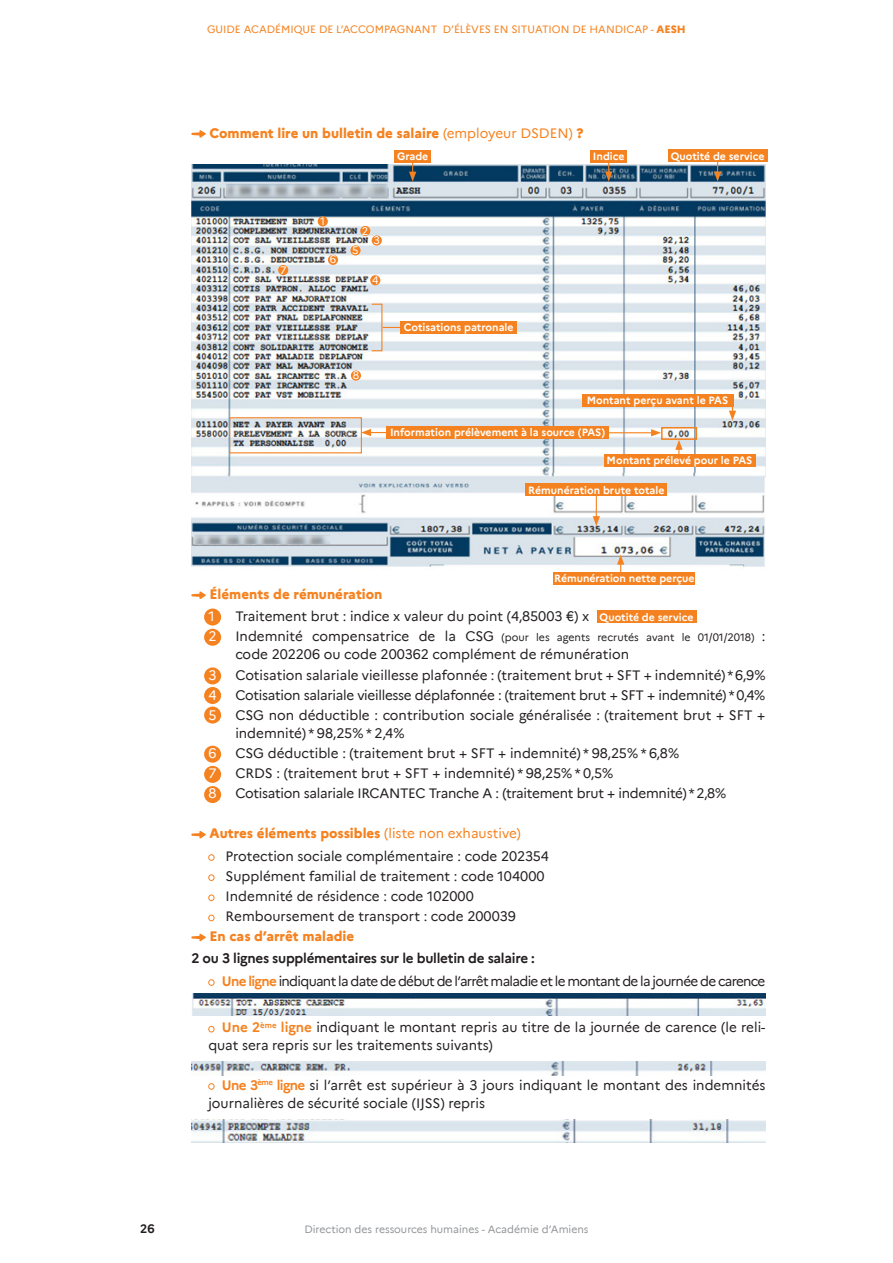
<style>
.page{position:relative;width:893px;height:1263px;background:#fff}
.page>*{position:absolute;margin:0;border:0;box-sizing:border-box;transform-origin:0 0}
.PUCES_PERSO{font:13.5px/18px "Marianne";color:#231f20}
.PUCES_PERSO-2{font:13.5px "Marianne";letter-spacing:-.02em;color:#231f20}
.PUCES_PERSO-3{font:800 13.5px "Marianne";color:#f58220}
.PUCES_PERSO-4{font:13.5px "Marianne";letter-spacing:-.05em;color:#231f20}
.PUCES_PERSO-5{font:700 13.5px "Marianne";letter-spacing:-.02em;color:#231f20}
.PUCES_PERSO-6{font:13.5px "Marianne";color:#fff}
.t1{font:700 12px "Marianne";color:#231f20}
.t2{font:10.8px "Marianne";color:#fff}
.t3{font:700 10.5px "Marianne";color:#fff}
.PUCES_PERSO-7{font:10.5px "Marianne";color:#231f20}
.t4{font:10.5px "Marianne";color:#f58220}
.t5{font:10.5px "Marianne";color:#939598}
.s1{font-weight:800}
.s2{font-weight:400}
.s3{font-size:13.5px}
.s4{font-weight:700;color:#f58220}
</style>
<div class="page">
<div style="left:204px;top:608px;width:17px;height:17px;background:#f58220;border-radius:50%"></div>
<div style="left:204px;top:629px;width:17px;height:17px;background:#f58220;border-radius:50%"></div>
<div style="left:204px;top:667px;width:17px;height:17px;background:#f58220;border-radius:50%"></div>
<div style="left:204px;top:687px;width:17px;height:17px;background:#f58220;border-radius:50%"></div>
<div style="left:204px;top:706px;width:17px;height:17px;background:#f58220;border-radius:50%"></div>
<div style="left:204px;top:746px;width:17px;height:17px;background:#f58220;border-radius:50%"></div>
<div style="left:204px;top:766px;width:17px;height:17px;background:#f58220;border-radius:50%"></div>
<div style="left:204px;top:786px;width:17px;height:17px;background:#f58220;border-radius:50%"></div>
<svg style="left:191px;top:130px;width:15px;height:8px"></svg>
<svg style="left:191px;top:591px;width:15px;height:8px"></svg>
<svg style="left:191px;top:831px;width:15px;height:8px"></svg>
<div style="left:208px;top:854px;width:6px;height:7px;border:1px solid #f58220;border-radius:50%"></div>
<div style="left:208px;top:874px;width:6px;height:7px;border:1px solid #f58220;border-radius:50%"></div>
<div style="left:208px;top:894px;width:6px;height:7px;border:1px solid #f58220;border-radius:50%"></div>
<svg style="left:208px;top:915px;width:6px;height:6px"></svg>
<svg style="left:191px;top:933px;width:15px;height:8px"></svg>
<div style="left:208px;top:979px;width:6px;height:7px;border:1px solid #f58220;border-radius:50%"></div>
<svg style="left:208px;top:1026px;width:6px;height:6px"></svg>
<div style="left:208px;top:1083px;width:6px;height:7px;border:1px solid #f58220;border-radius:50%"></div>
<img style="left:191px;top:993px;width:574px;height:23px">
<img style="left:191px;top:1061px;width:574px;height:14px">
<img style="left:191px;top:1119px;width:574px;height:23px">
<img style="left:191px;top:164px;width:575px;height:403px">
<div style="left:318px;top:216px;width:10px;height:10px;background:#f58220;border-radius:50%"></div>
<div style="left:360px;top:226px;width:10px;height:10px;background:#f58220;border-radius:50%"></div>
<div style="left:372px;top:235px;width:10px;height:11px;background:#f58220;border-radius:50%"></div>
<div style="left:350px;top:245px;width:11px;height:10px;background:#f58220;border-radius:50%"></div>
<div style="left:328px;top:255px;width:10px;height:10px;background:#f58220;border-radius:50%"></div>
<div style="left:278px;top:265px;width:10px;height:10px;background:#f58220;border-radius:50%"></div>
<div style="left:370px;top:275px;width:10px;height:10px;background:#f58220;border-radius:50%"></div>
<div style="left:351px;top:370px;width:10px;height:11px;background:#f58220;border-radius:50%"></div>
<div style="left:582px;top:394px;width:151px;height:12px;background:#f58220"></div>
<div style="left:400px;top:321px;width:117px;height:13px;background:#f58220"></div>
<svg style="left:383px;top:327px;width:17px;height:1px"></svg>
<svg style="left:409px;top:163px;width:7px;height:19px"></svg>
<div style="left:395px;top:150px;width:36px;height:13px;background:#f58220"></div>
<svg style="left:605px;top:163px;width:7px;height:19px"></svg>
<div style="left:591px;top:150px;width:36px;height:13px;background:#f58220"></div>
<svg style="left:714px;top:162px;width:7px;height:20px"></svg>
<div style="left:668px;top:150px;width:99px;height:12px;background:#f58220"></div>
<div style="left:386px;top:426px;width:223px;height:13px;background:#f58220"></div>
<svg style="left:362px;top:429px;width:24px;height:7px"></svg>
<div style="left:229px;top:417px;width:133px;height:36px;border:1px solid #f58220"></div>
<svg style="left:729px;top:406px;width:7px;height:15px"></svg>
<div style="left:526px;top:484px;width:141px;height:12px;background:#f58220"></div>
<svg style="left:593px;top:496px;width:7px;height:30px"></svg>
<div style="left:554px;top:572px;width:141px;height:13px;background:#f58220"></div>
<svg style="left:617px;top:555px;width:7px;height:17px"></svg>
<div style="left:604px;top:454px;width:151px;height:12px;background:#f58220"></div>
<div style="left:661px;top:427px;width:36px;height:13px;border:2px solid #f58220"></div>
<hr style="left:607px;top:432px;width:46px;height:1px;background:#f58220">
<svg style="left:651px;top:429px;width:10px;height:7px"></svg>
<svg style="left:675px;top:440px;width:8px;height:14px"></svg>
<div style="left:597px;top:611px;width:99px;height:12px;background:#f58220"></div>
<p class="t4" style="left:207px;top:23px;width:480px">GUIDE ACADÉMIQUE DE L’ACCOMPAGNANT D’ÉLÈVES EN SITUATION DE HANDICAP - <span class="s1">AESH</span></p>
<p class="PUCES_PERSO-3" style="left:209px;top:125px;width:376px">Comment lire un bulletin de salaire <span class="s2">(employeur DSDEN)</span> ?</p>
<p class="t2" style="left:280px;top:263px;width:8px">7</p>
<p class="t3" style="left:397px;top:150px;width:33px">Grade</p>
<p class="t3" style="left:593px;top:150px;width:33px">Indice</p>
<p class="t3" style="left:671px;top:150px;width:95px">Quotité de service</p>
<p class="t2" style="left:320px;top:215px;width:6px">1</p>
<p class="t2" style="left:330px;top:253px;width:8px">6</p>
<p class="t2" style="left:362px;top:224px;width:8px">2</p>
<p class="t2" style="left:374px;top:234px;width:8px">3</p>
<p class="t2" style="left:352px;top:244px;width:8px">5</p>
<p class="t2" style="left:372px;top:273px;width:8px">4</p>
<p class="t2" style="left:353px;top:369px;width:8px">8</p>
<p class="t3" style="left:404px;top:321px;width:111px">Cotisations patronale</p>
<p class="t3" style="left:587px;top:394px;width:143px">Montant perçu avant le PAS</p>
<p class="t3" style="left:390px;top:426px;width:217px">Information prélèvement à la source (PAS)</p>
<p class="t3" style="left:607px;top:454px;width:147px">Montant prélevé pour le PAS</p>
<p class="t3" style="left:528px;top:484px;width:138px">Rémunération brute totale</p>
<p class="t3" style="left:554px;top:572px;width:142px">Rémunération nette perçue</p>
<p class="PUCES_PERSO-3" style="left:209px;top:586px;width:175px">Éléments de rémunération</p>
<p class="PUCES_PERSO-6" style="left:208px;top:608px;width:8px">1</p>
<p class="PUCES_PERSO" style="left:235px;top:607px;width:355px">Traitement brut : indice x valeur du point (4,85003 €) x</p>
<p class="PUCES_PERSO-6" style="left:208px;top:628px;width:10px">2</p>
<p class="PUCES_PERSO-7" style="left:235px;top:631px;width:532px"><span class="s3">Indemnité compensatrice de la CSG</span> (pour les agents recrutés avant le 01/01/2018) <span class="s3">:</span></p>
<p class="PUCES_PERSO" style="left:235px;top:646px;width:395px">code 202206 ou code 200362 complément de rémunération</p>
<p class="PUCES_PERSO-6" style="left:208px;top:666px;width:10px">3</p>
<p class="PUCES_PERSO" style="left:235px;top:666px;width:532px">Cotisation salariale vieillesse plafonnée : (traitement brut + SFT + indemnité) * 6,9%</p>
<p class="PUCES_PERSO-6" style="left:208px;top:687px;width:10px">4</p>
<p class="PUCES_PERSO-2" style="left:235px;top:687px;width:531px">Cotisation salariale vieillesse déplafonnée : (traitement brut + SFT + indemnité) * 0,4%</p>
<p class="PUCES_PERSO-6" style="left:208px;top:707px;width:10px">5</p>
<p class="PUCES_PERSO" style="left:235px;top:706px;width:531px">CSG non déductible : contribution sociale généralisée : (traitement brut + SFT + indemnité) * 98,25% * 2,4%</p>
<p class="PUCES_PERSO-6" style="left:208px;top:745px;width:10px">6</p>
<p class="PUCES_PERSO" style="left:235px;top:744px;width:445px">CSG déductible : (traitement brut + SFT + indemnité) * 98,25% * 6,8%</p>
<p class="PUCES_PERSO-6" style="left:208px;top:765px;width:10px">7</p>
<p class="PUCES_PERSO" style="left:235px;top:764px;width:380px">CRDS : (traitement brut + SFT + indemnité) * 98,25% * 0,5%</p>
<p class="PUCES_PERSO-6" style="left:208px;top:785px;width:10px">8</p>
<p class="PUCES_PERSO-2" style="left:235px;top:785px;width:492px">Cotisation salariale IRCANTEC Tranche A : (traitement brut + indemnité) * 2,8%</p>
<p class="PUCES_PERSO-3" style="left:209px;top:825px;width:313px">Autres éléments possibles <span class="s2">(liste non exhaustive)</span></p>
<p class="PUCES_PERSO" style="left:226px;top:847px;width:325px">Protection sociale complémentaire : code 202354</p>
<p class="PUCES_PERSO" style="left:226px;top:867px;width:321px">Supplément familial de traitement : code 104000</p>
<p class="PUCES_PERSO" style="left:226px;top:887px;width:250px">Indemnité de résidence : code 102000</p>
<p class="PUCES_PERSO" style="left:226px;top:907px;width:292px">Remboursement de transport : code 200039</p>
<p class="PUCES_PERSO-3" style="left:209px;top:928px;width:146px">En cas d’arrêt maladie</p>
<p class="PUCES_PERSO-5" style="left:191px;top:950px;width:345px">2 ou 3 lignes supplémentaires sur le bulletin de salaire :</p>
<p class="PUCES_PERSO-4" style="left:222px;top:973px;width:545px"><span class="s4">Une ligne</span> indiquant la date de début de l’arrêt maladie et le montant de la journée de carence</p>
<p class="PUCES_PERSO" style="left:208px;top:1018px;width:559px;text-indent:14px"><span class="s4">Une 2</span><sup>ème</sup> <span class="s4">ligne</span> indiquant le montant repris au titre de la journée de carence (le reli&shy;quat sera repris sur les traitements suivants)</p>
<p class="PUCES_PERSO" style="left:208px;top:1076px;width:559px;text-indent:14px"><span class="s4">Une 3</span><sup>ème</sup> <span class="s4">ligne</span> si l’arrêt est supérieur à 3 jours indiquant le montant des indemnités journalières de sécurité sociale (IJSS) repris</p>
<p class="t3" style="left:600px;top:611px;width:95px">Quotité de service</p>
<p class="t1" style="left:140px;top:1221px;width:16px">26</p>
<p class="t5" style="left:304px;top:1222px;width:286px">Direction des ressources humaines - Académie d’Amiens</p>
</div>
